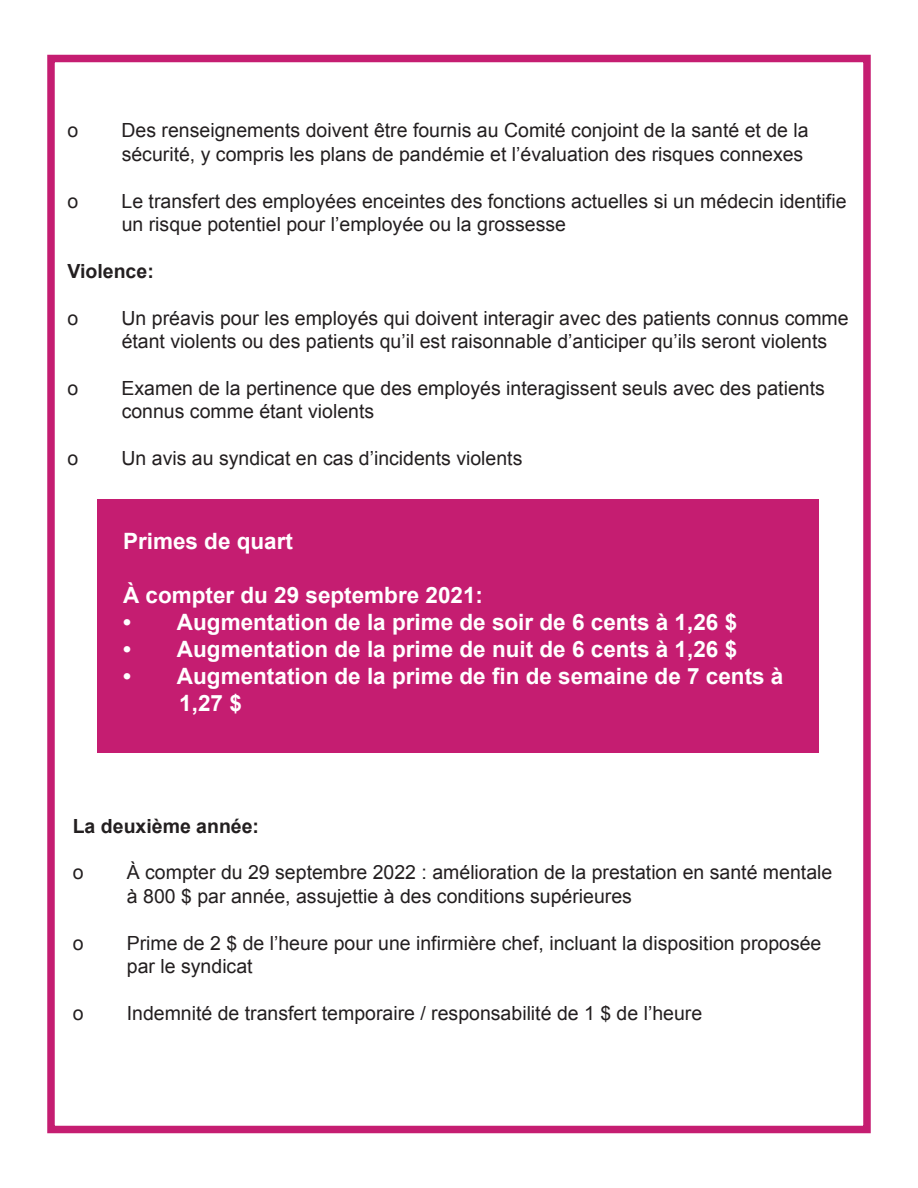
<style>
.page{position:relative;width:918px;height:1188px;background:#fff}
.page>*{position:absolute;margin:0;border:0;box-sizing:border-box;transform-origin:0 0}
.t1{font:700 22.5px/27px "Arial";color:#fff}
.t2{font:19.5px/23.4px "Arial";color:#231f20}
.t3{font:700 19.5px "Arial";color:#231f20}
</style>
<div class="page">
<div style="left:47px;top:55px;width:824px;height:1078px;border:8px solid #c51d71"></div>
<div style="left:98px;top:500px;width:721px;height:253px;background:#c51d71"></div>
<p class="t2" style="left:68px;top:119px;width:12px">o</p>
<p class="t2" style="left:121px;top:119px;width:689px">Des renseignements doivent être fournis au Comité conjoint de la santé et de la sécurité, y compris les plans de pandémie et l’évaluation des risques connexes</p>
<p class="t2" style="left:68px;top:189px;width:12px">o</p>
<p class="t2" style="left:121px;top:189px;width:727px">Le transfert des employées enceintes des fonctions actuelles si un médecin identifie un risque potentiel pour l’employée ou la grossesse</p>
<p class="t3" style="left:68px;top:258px;width:88px">Violence:</p>
<p class="t2" style="left:68px;top:306px;width:12px">o</p>
<p class="t2" style="left:121px;top:306px;width:729px">Un préavis pour les employés qui doivent interagir avec des patients connus comme étant violents ou des patients qu’il est raisonnable d’anticiper qu’ils seront violents</p>
<p class="t2" style="left:68px;top:376px;width:12px">o</p>
<p class="t2" style="left:121px;top:376px;width:705px">Examen de la pertinence que des employés interagissent seuls avec des patients connus comme étant violents</p>
<p class="t2" style="left:68px;top:447px;width:12px">o</p>
<p class="t2" style="left:121px;top:447px;width:402px">Un avis au syndicat en cas d’incidents violents</p>
<p class="t1" style="left:123px;top:528px;width:172px">Primes de quart</p>
<p class="t1" style="left:123px;top:582px;width:362px">À compter du 29 septembre 2021:</p>
<p class="t1" style="left:123px;top:609px;width:616px">• Augmentation de la prime de soir de 6 cents à 1,26 $</p>
<p class="t1" style="left:123px;top:636px;width:616px">• Augmentation de la prime de nuit de 6 cents à 1,26 $</p>
<p class="t1" style="left:179px;top:663px;width:606px;text-indent:-56px">• Augmentation de la prime de fin de semaine de 7 cents à<br>1,27 $</p>
<p class="t3" style="left:73px;top:813px;width:188px">La deuxième année:</p>
<p class="t2" style="left:73px;top:861px;width:12px">o</p>
<p class="t2" style="left:127px;top:861px;width:707px">À compter du 29 septembre 2022 : amélioration de la prestation en santé mentale à 800 $ par année, assujettie à des conditions supérieures</p>
<p class="t2" style="left:73px;top:931px;width:12px">o</p>
<p class="t2" style="left:127px;top:931px;width:696px">Prime de 2 $ de l’heure pour une infirmière chef, incluant la disposition proposée par le syndicat</p>
<p class="t2" style="left:73px;top:1001px;width:12px">o</p>
<p class="t2" style="left:127px;top:1001px;width:577px">Indemnité de transfert temporaire / responsabilité de 1 $ de l’heure</p>
</div>
